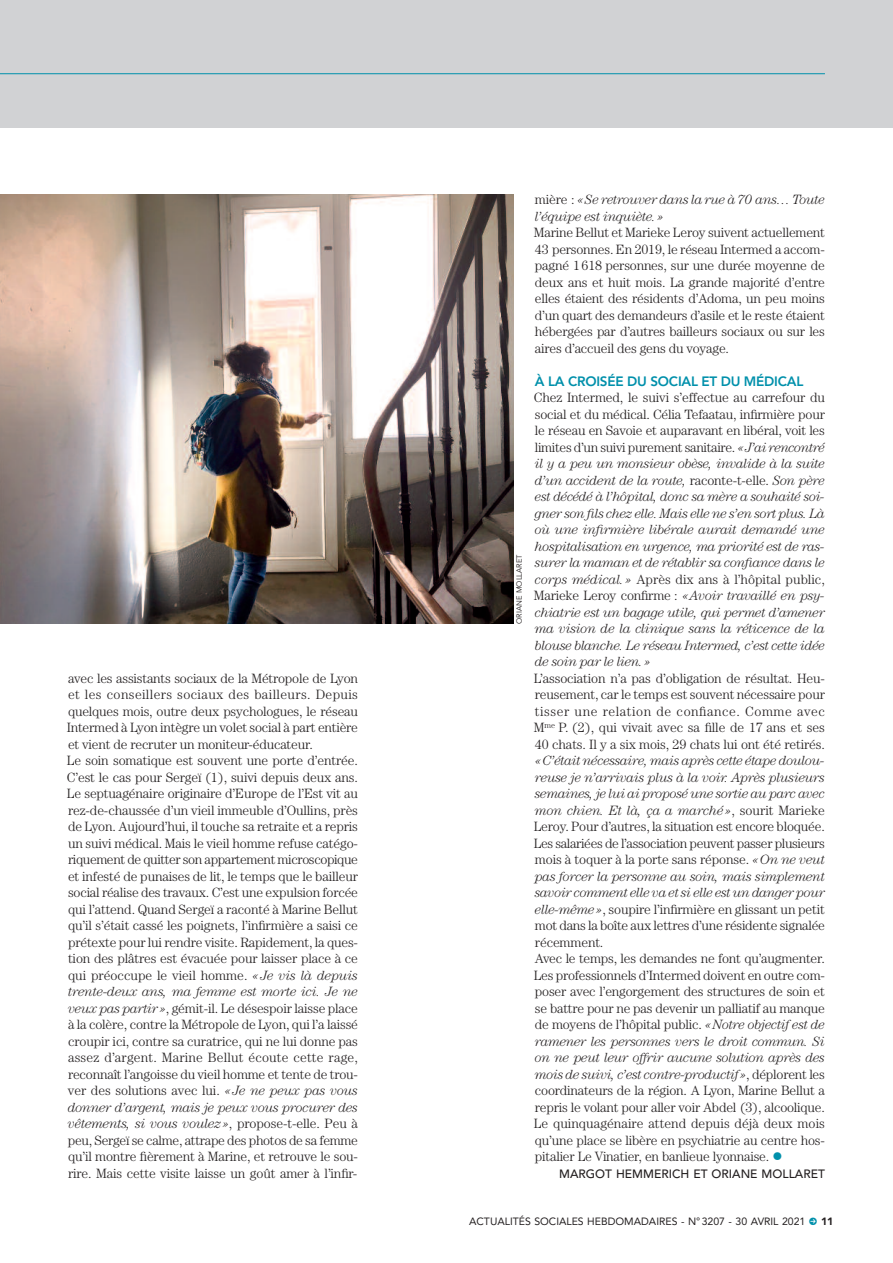
<style>
.page{position:relative;width:893px;height:1263px;background:#fff}
.page>*{position:absolute;margin:0;border:0;box-sizing:border-box;transform-origin:0 0}
.t1{font:300 13.5px/16.5px "Century Std";letter-spacing:-.015em;color:#231f20}
.t2{font:italic 300 13.5px/16.5px "Century Std";letter-spacing:-.03em;color:#231f20}
.t3{font:800 13.5px "Avenir LT Std";letter-spacing:-.015em;color:#0090ab}
.t4{font:500 12px "Avenir LT Std";color:#231f20}
.t5{font:10.5px "Avenir LT Std";color:#231f20}
.t6{font:900 10.5px "Avenir LT Std";color:#231f20}
.t7{font:7.5px "Avenir LT Std";color:#231f20}
.s1{font-style:italic}
.s2{font-style:normal}
.s3{color:#0090ab}
</style>
<div class="page">
<div style="left:0;top:0;width:893px;height:128px;background:#d1d2d4"></div>
<hr style="left:0;top:73px;width:825px;height:1px;background:#0090ab">
<hr style="left:0;top:0;width:1px;height:128px;background:#d1d2d4">
<img style="left:0;top:195px;width:514px;height:429px">
<p class="t1" style="left:67px;top:671px;width:293px">avec les assistants sociaux de la Métropole de Lyon et les conseillers sociaux des bailleurs. Depuis quelques mois, outre deux psychologues, le réseau Intermed à Lyon intègre un volet social à part entière et vient de recruter un moniteur-éducateur.<br>Le soin somatique est souvent une porte d’entrée.<br>C’est le cas pour Sergeï (1), suivi depuis deux ans.<br>Le septuagénaire originaire d’Europe de l’Est vit au rez-de-chaussée d’un vieil immeuble d’Oullins, près de Lyon. Aujourd’hui, il touche sa retraite et a repris un suivi médical. Mais le vieil homme refuse catégo&shy;riquement de quitter son appartement microscopique et infesté de punaises de lit, le temps que le bailleur social réalise des travaux. C’est une expulsion forcée qui l’attend. Quand Sergeï a raconté à Marine Bellut qu’il s’était cassé les poignets, l’infirmière a saisi ce prétexte pour lui rendre visite. Rapidement, la ques&shy;tion des plâtres est évacuée pour laisser place à ce qui préoccupe le vieil homme. <span class="s1">«Je vis là depuis trente-deux ans, ma femme est morte ici. Je ne veux pas partir»</span>, gémit-il. Le désespoir laisse place à la colère, contre la Métropole de Lyon, qui l’a laissé croupir ici, contre sa curatrice, qui ne lui donne pas assez d’argent. Marine Bellut écoute cette rage, reconnaît l’angoisse du vieil homme et tente de trou&shy;ver des solutions avec lui. <span class="s1">«Je ne peux pas vous donner d’argent, mais je peux vous procurer des vêtements, si vous voulez»</span>, propose-t-elle. Peu à peu, Sergeï se calme, attrape des photos de sa femme qu’il montre fièrement à Marine, et retrouve le sou&shy;rire. Mais cette visite laisse un goût amer à l’infir-</p>
<p class="t7" style="left:516px;top:624px;width:71px;rotate:-90deg">ORIANE MOLLARET</p>
<p class="t2" style="left:535px;top:192px;width:291px"><span class="s2">mière :</span> «Se retrouver dans la rue à 70 ans… Toute l’équipe est inquiète.»</p>
<p class="t1" style="left:534px;top:225px;width:293px;text-align:justify">Marine Bellut et Marieke Leroy suivent actuellement 43 personnes. En 2019, le réseau Intermed a accom&shy;pagné 1618 personnes, sur une durée moyenne de deux ans et huit mois. La grande majorité d’entre elles étaient des résidents d’Adoma, un peu moins d’un quart des demandeurs d’asile et le reste étaient hébergées par d’autres bailleurs sociaux ou sur les aires d’accueil des gens du voyage.</p>
<p class="t3" style="left:535px;top:375px;width:270px">À LA CROISÉE DU SOCIAL ET DU MÉDICAL</p>
<p class="t2" style="left:534px;top:390px;width:293px;text-align:justify"><span class="s2">Chez Intermed, le suivi s’effectue au carrefour du social et du médical. Célia Tefaatau, infirmière pour le réseau en Savoie et auparavant en libéral, voit les limites d’un suivi purement sanitaire.</span> «J’ai rencontré il y a peu un monsieur obèse, invalide à la suite d’un accident de la route, <span class="s2">raconte-t-elle.</span> Son père est décédé à l’hôpital, donc sa mère a souhaité soi&shy;gner sonfils chez elle. Mais elle ne s’en sort plus. Là où une infirmière libérale aurait demandé une hospitalisation en urgence, ma priorité est de ras&shy;surer la maman et de rétablir sa confiance dans le corps médical.» <span class="s2">Après dix ans à l’hôpital public, Marieke Leroy confirme :</span> «Avoir travaillé en psy&shy;chiatrie est un bagage utile, qui permet d’amener ma vision de la clinique sans la réticence de la blouse blanche. Le réseau Intermed, c’est cette idée de soin par le lien.»</p>
<p class="t1" style="left:534px;top:671px;width:293px;text-align:justify">L’association n’a pas d’obligation de résultat. Heu&shy;reusement, car le temps est souvent nécessaire pour tisser une relation de confiance. Comme avec M<sup>me</sup> P. (2), qui vivait avec sa fille de 17 ans et ses 40 chats. Il y a six mois, 29 chats lui ont été retirés.</p>
<p class="t1" style="left:534px;top:753px;width:293px"><span class="s1">«C’était nécessaire, mais après cette étape doulou&shy;reuse je n’arrivais plus à la voir. Après plusieurs semaines, je lui ai proposé une sortie au parc avec mon chien. Et là, ça a marché»</span>, sourit Marieke Leroy. Pour d’autres, la situation est encore bloquée.<br>Les salariées de l’association peuvent passer plusieurs mois à toquer à la porte sans réponse. <span class="s1">«On ne veut pas forcer la personne au soin, mais simplement savoir comment elle va et si elle est un danger pour elle-même»</span>, soupire l’infirmière en glissant un petit mot dans la boîte aux lettres d’une résidente signalée récemment.<br>Avec le temps, les demandes ne font qu’augmenter.<br>Les professionnels d’Intermed doivent en outre com&shy;poser avec l’engorgement des structures de soin et se battre pour ne pas devenir un palliatif au manque de moyens de l’hôpital public. <span class="s1">«Notre objectif est de ramener les personnes vers le droit commun. Si on ne peut leur offrir aucune solution après des mois de suivi, c’est contre-productif»</span>, déplorent les coordinateurs de la région. A Lyon, Marine Bellut a repris le volant pour aller voir Abdel (3), alcoolique.<br>Le quinquagénaire attend depuis déjà deux mois qu’une place se libère en psychiatrie au centre hos&shy;pitalier Le Vinatier, en banlieue lyonnaise. <span class="s3">●</span></p>
<p class="t4" style="left:559px;top:1169px;width:267px">MARGOT HEMMERICH ET ORIANE MOLLARET</p>
<p class="t5" style="left:469px;top:1217px;width:338px">ACTUALITÉS SOCIALES HEBDOMADAIRES - N°3207 - 30 AVRIL 2021</p>
<p class="t6" style="left:821px;top:1217px;width:14px">11</p>
</div>
